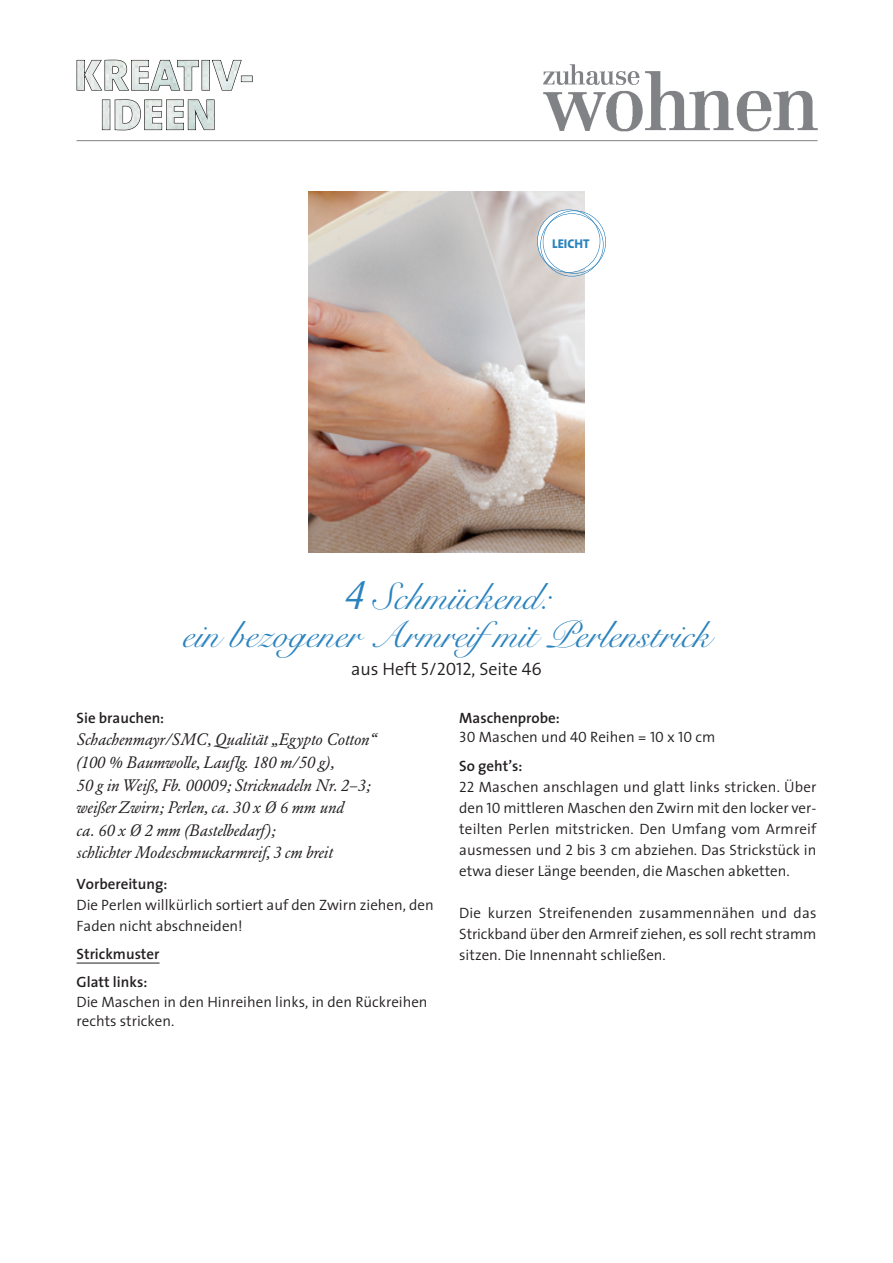
<style>
.page{position:relative;width:893px;height:1263px;background:#fff}
.page>*{position:absolute;margin:0;border:0;box-sizing:border-box;transform-origin:0 0}
.t1{font:37.5px/37.5px "Snell Roundhand LT Script";color:#2a83be;text-align:center}
.t2{font:18px "The Sans Semi Light ZHW1";color:#231f20}
.t3{font:italic 16.5px/22.5px "Garamond Berth BQ";color:#231f20}
.t4{font:15px/21px "The Sans Semi Light ZHW1";color:#231f20}
.t5{font:15px/28px "The Sans Semi Bold ZHW1";color:#231f20}
.t6{font:12.75px "The Sans Extra Bol ZHW1";color:#2a83be}
.s1{font-family:"Garamond Berth BQ";font-style:italic;font-size:40.5px}
</style>
<div class="page">
<svg style="left:102px;top:99px;width:113px;height:31px"></svg>
<svg style="left:77px;top:60px;width:176px;height:31px"></svg>
<div style="left:536px;top:60px;width:288px;height:85px;background:linear-gradient(to right,#fff,#fff)"></div>
<img style="left:536px;top:60px;width:288px;height:77px">
<hr style="left:77px;top:140px;width:741px;height:1px;background:#808285">
<hr style="left:77px;top:963px;width:83px;height:1px;background:#231f20">
<img style="left:308px;top:191px;width:277px;height:362px">
<div style="left:538px;top:210px;width:62px;height:62px;background:#fff;border-radius:50%"></div>
<div style="left:537px;top:209px;width:63px;height:64px;border:1px solid #2a83be;border-radius:50%"></div>
<div style="left:543px;top:210px;width:63px;height:64px;border:1px solid #2a83be;border-radius:50%"></div>
<div style="left:540px;top:213px;width:64px;height:64px;border:1px solid #2a83be;border-radius:50%"></div>
<p class="t6" style="left:552px;top:233px;width:39px">LEICHT</p>
<h1 class="t1" style="left:182px;top:580px;width:530px"><span class="s1">4</span> Schmückend:<br>ein bezogener Armreifmit Perlenstrick</h1>
<p class="t2" style="left:351px;top:654px;width:192px">aus Heft 5/2012, Seite 46</p>
<p class="t5" style="left:77px;top:703px;width:89px">Sie brauchen:</p>
<p class="t3" style="left:77px;top:729px;width:302px">Schachenmayr/SMC, Qualität „Egypto Cotton“ (100 % Baumwolle, Lauflg. 180 m/50 g),<br>50 g in Weiß, Fb. 00009; Stricknadeln Nr. 2–3; weißerZwirn; Perlen, ca. 30 x Ø 6 mm und<br>ca. 60 x Ø 2 mm (Bastelbedarf);<br>schlichter Modeschmuckarmreif, 3 cm breit</p>
<p class="t5" style="left:77px;top:869px;width:92px">Vorbereitung:</p>
<p class="t4" style="left:77px;top:894px;width:359px">Die Perlen willkürlich sortiert auf den Zwirn ziehen, den<br>Faden nicht abschneiden!</p>
<p class="t5" style="left:77px;top:939px;width:85px">Strickmuster<br>Glatt links:</p>
<p class="t4" style="left:77px;top:991px;width:353px;line-height:19.5px">Die Maschen in den Hinreihen links, in den Rückreihen rechts stricken.</p>
<p class="t5" style="left:459px;top:703px;width:102px">Maschenprobe:</p>
<p class="t4" style="left:459px;top:726px;width:258px">30 Maschen und 40 Reihen = 10 x 10 cm</p>
<p class="t5" style="left:459px;top:751px;width:65px">So geht’s:</p>
<p class="t4" style="left:459px;top:775px;width:359px;text-align:justify">22 Maschen anschlagen und glatt links stricken. Über den 10 mittleren Maschen den Zwirn mit den locker ver&shy;teilten Perlen mitstricken. Den Umfang vom Armreif ausmessen und 2 bis 3 cm abziehen. Das Strickstück in etwa dieser Länge beenden, die Maschen abketten.</p>
<p class="t4" style="left:459px;top:901px;width:359px;text-align:justify">Die kurzen Streifenenden zusammennähen und das Strickband über den Armreif ziehen, es soll recht stramm sitzen. Die Innennaht schließen.</p>
</div>
